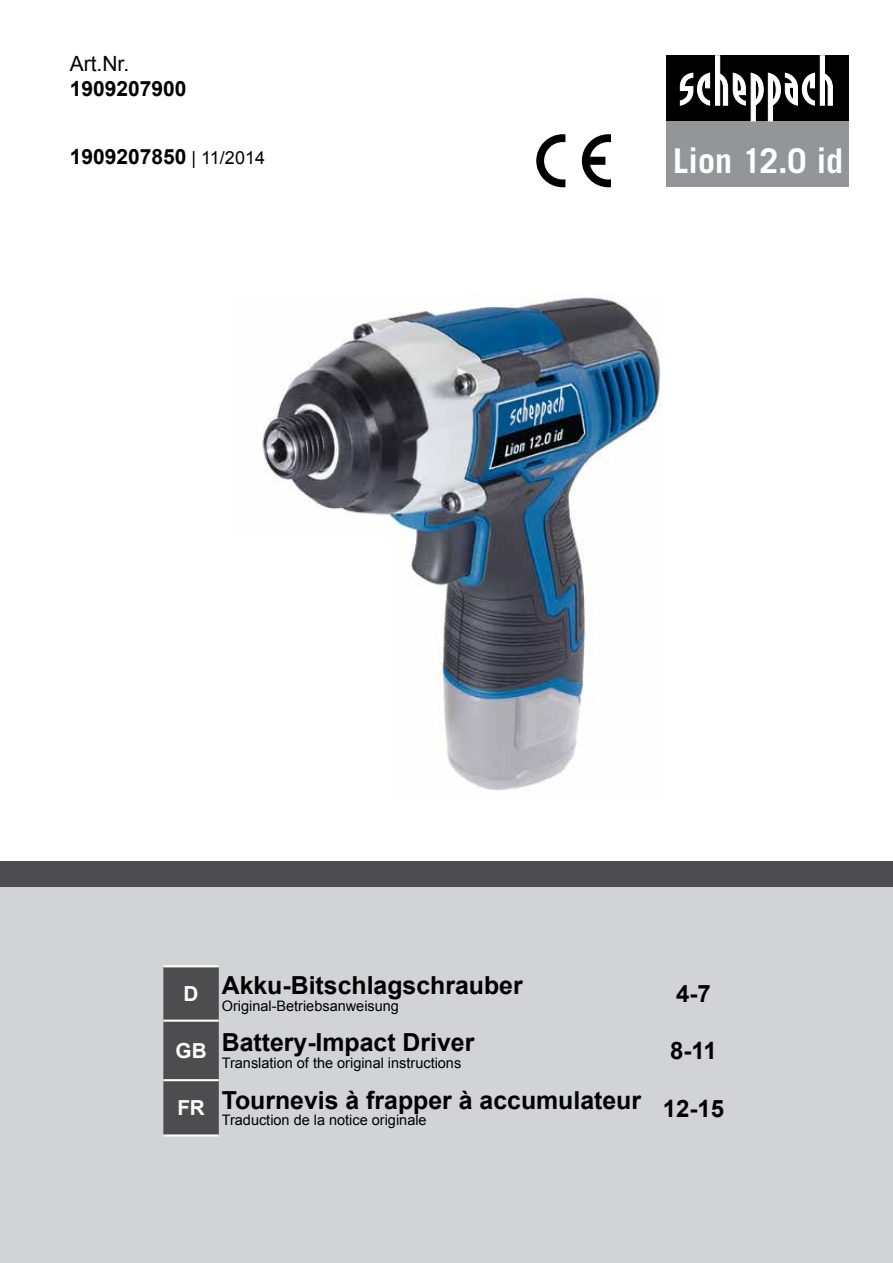
<style>
.page{position:relative;width:893px;height:1263px;background:#fff}
.page>*{position:absolute;margin:0;border:0;box-sizing:border-box;transform-origin:0 0}
.t1{font:700 34.05px "Trade Gothic";color:#fff}
.t2{font:700 24.9px "Arial";color:#000}
.t3{font:700 24px "Arial";color:#000}
.t4{font:700 21px "Arial";color:#000}
.t5{font:21px "Arial";color:#000}
.t6{font:14.55px "Arial";color:#000}
.s1{font-weight:400;font-size:18px}
</style>
<div class="page">
<div style="left:0;top:887px;width:893px;height:376px;background:#d1d3d4"></div>
<div style="left:163px;top:967px;width:56px;height:167px;background:#4d4d4f"></div>
<hr style="left:163px;top:965px;width:56px;height:2px;background:#fff">
<hr style="left:163px;top:1019px;width:56px;height:3px;background:#fff">
<hr style="left:163px;top:1079px;width:56px;height:2px;background:#fff">
<hr style="left:163px;top:1134px;width:56px;height:2px;background:#fff">
<div style="left:0;top:861px;width:893px;height:26px;background:#4d4d4f"></div>
<svg style="left:536px;top:134px;width:29px;height:53px"></svg>
<svg style="left:582px;top:134px;width:29px;height:53px"></svg>
<div style="left:666px;top:121px;width:183px;height:65px;background:#939598"></div>
<div style="left:666px;top:56px;width:183px;height:65px;background:#000"></div>
<svg style="left:680px;top:56px;width:65px;height:49px"></svg>
<svg style="left:751px;top:73px;width:63px;height:48px"></svg>
<svg style="left:820px;top:56px;width:12px;height:49px"></svg>
<img style="left:262px;top:293px;width:400px;height:498px">
<div style="left:221px;top:540px;width:166px;height:273px;background:#fff"></div>
<h3 class="t5" style="left:70px;top:49px;width:61px">Art.Nr.</h3>
<h3 class="t4" style="left:70px;top:74px;width:118px">1909207900</h3>
<h3 class="t4" style="left:70px;top:143px;width:197px">1909207850 <span class="s1">| 11/2014</span></h3>
<h1 class="t1" style="left:673px;top:140px;width:171px">Lion 12.0 id</h1>
<h2 class="t2" style="left:184px;top:969px;width:341px"><sub>D</sub> Akku-Bitschlagschrauber</h2>
<p class="t6" style="left:222px;top:996px;width:179px">Original-Betriebsanweisung</p>
<h2 class="t2" style="left:176px;top:1026px;width:300px"><sub>GB</sub> Battery-Impact Driver</h2>
<p class="t6" style="left:222px;top:1053px;width:241px">Translation of the original instructions</p>
<h2 class="t2" style="left:177px;top:1083px;width:465px"><sub>FR</sub> Tournevis à frapper à accumulateur</h2>
<p class="t6" style="left:222px;top:1110px;width:206px">Traduction de la notice originale</p>
<h3 class="t3" style="left:676px;top:978px;width:36px">4-7</h3>
<h3 class="t3" style="left:670px;top:1035px;width:48px">8-11</h3>
<h3 class="t3" style="left:663px;top:1092px;width:63px">12-15</h3>
</div>
